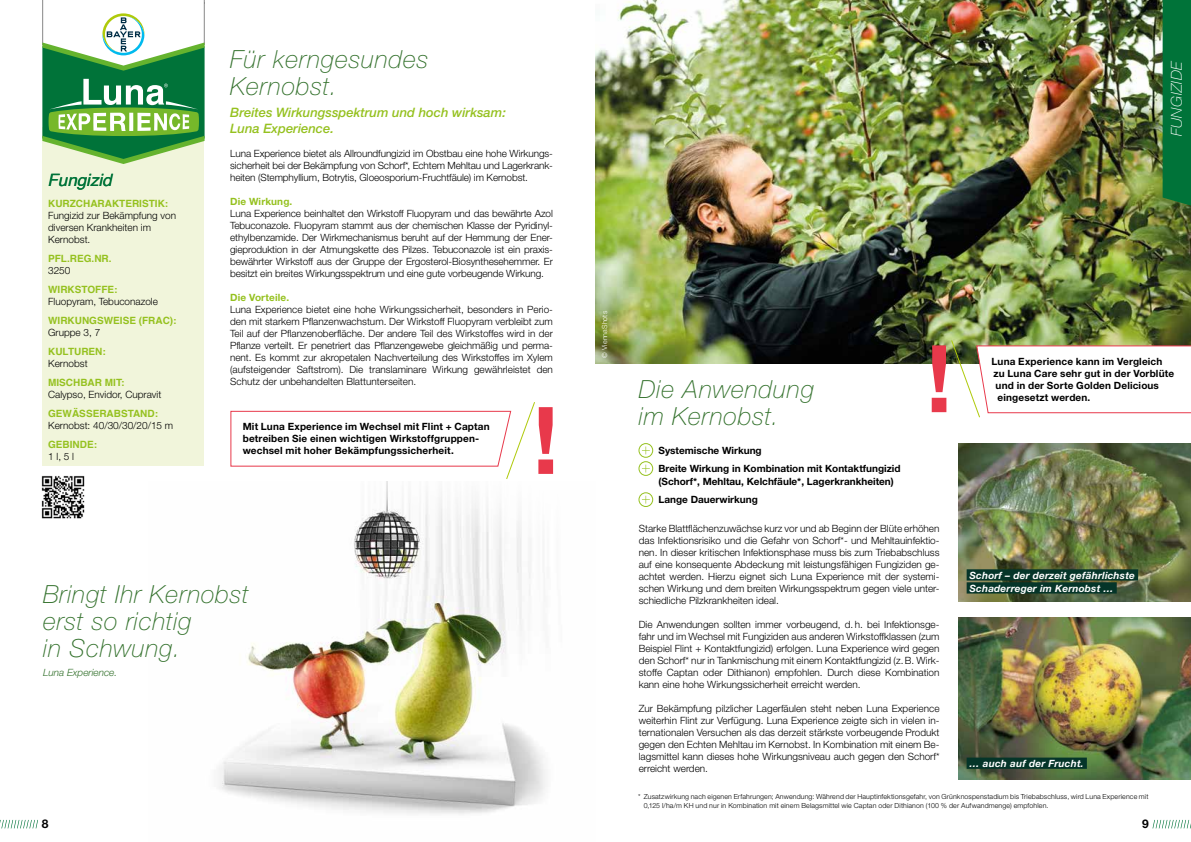
<style>
.page{position:relative;width:1191px;height:842px;background:#fff}
.page>*{position:absolute;margin:0;border:0;box-sizing:border-box;transform-origin:0 0}
.t1{font:italic 100 25px/27px "Helvetica Neue LT Std";letter-spacing:.03em;color:#33712c}
.t2{font:italic 17px "Helvetica";color:#007339}
.t3{font:italic 100 15px "Helvetica Neue LT Std";letter-spacing:.025em;color:#fff}
.t4{font:italic 500 13px/16px "Helvetica Neue LT Std";color:#95c11f}
.t5{font:700 12px "Helvetica Neue LT Std";color:#000}
.t6{font:300 10px/12px "Helvetica Neue LT Std";color:#000;text-align:justify}
.t7{font:700 10px/12px "Helvetica Neue LT Std";letter-spacing:.01em;color:#000}
.t8{font:700 10px "Helvetica";color:#95c11f}
.t9{font:italic 700 10px/13px "Helvetica Neue LT Std";letter-spacing:.02em;color:#fff}
.t10{font:700 10px "Helvetica Neue LT Std";letter-spacing:.015em;color:#95c11f}
.t11{font:italic 300 10px "Helvetica Neue LT Std";color:#33712c}
.t12{font:300 7px/9px "Helvetica Neue LT Std";letter-spacing:.02em;color:#000}
.t13{font:300 7px "Helvetica Neue LT Std";letter-spacing:.02em;color:#fff}
</style>
<div class="page">
<svg style="left:230px;top:402px;width:323px;height:77px"></svg>
<svg style="left:1152px;top:820px;width:39px;height:8px"></svg>
<svg style="left:0;top:820px;width:38px;height:8px"></svg>
<img style="left:219px;top:482px;width:327px;height:332px">
<div style="left:43px;top:128px;width:161px;height:338px;background:#f1f5db"></div>
<div style="left:639px;top:443px;width:14px;height:14px;border:1px solid #95c11f;border-radius:50%"></div>
<svg style="left:642px;top:446px;width:8px;height:8px"></svg>
<div style="left:639px;top:461px;width:14px;height:15px;border:1px solid #95c11f;border-radius:50%"></div>
<svg style="left:642px;top:465px;width:8px;height:7px"></svg>
<div style="left:639px;top:492px;width:14px;height:15px;border:1px solid #95c11f;border-radius:50%"></div>
<svg style="left:642px;top:496px;width:8px;height:8px"></svg>
<img style="left:958px;top:444px;width:233px;height:157px">
<img style="left:958px;top:617px;width:233px;height:162px">
<div style="left:966px;top:569px;width:172px;height:11px;background:#053529"></div>
<div style="left:966px;top:582px;width:150px;height:11px;background:#053529"></div>
<div style="left:966px;top:757px;width:120px;height:12px;background:#053529"></div>
<img style="left:595px;top:0;width:596px;height:363px">
<img style="left:41px;top:475px;width:44px;height:44px">
<div style="left:1162px;top:0;width:29px;height:208px;background:#007339"></div>
<svg style="left:42px;top:0;width:163px;height:164px"></svg>
<svg style="left:931px;top:339px;width:260px;height:79px"></svg>
<h2 class="t2" style="left:47px;top:166px;width:66px">Fungizid</h2>
<p class="t8" style="left:48px;top:195px;width:121px">KURZCHARAKTERISTIK:</p>
<p class="t6" style="left:48px;top:209px;width:129px;text-align:left">Fungizid zur Bekämpfung von diversen Krankheiten im<br>Kernobst.</p>
<p class="t8" style="left:48px;top:250px;width:65px">PFL.REG.NR.</p>
<p class="t6" style="left:48px;top:264px;width:24px">3250</p>
<p class="t8" style="left:48px;top:281px;width:71px">WIRKSTOFFE:</p>
<p class="t6" style="left:48px;top:295px;width:111px">Fluopyram, Tebuconazole</p>
<p class="t8" style="left:48px;top:312px;width:130px">WIRKUNGSWEISE (FRAC):</p>
<p class="t6" style="left:48px;top:326px;width:54px">Gruppe 3, 7</p>
<p class="t8" style="left:48px;top:344px;width:59px">KULTUREN:</p>
<p class="t6" style="left:48px;top:357px;width:41px">Kernobst</p>
<p class="t8" style="left:48px;top:375px;width:78px">MISCHBAR MIT:</p>
<p class="t6" style="left:48px;top:388px;width:115px">Calypso, Envidor, Cupravit</p>
<p class="t8" style="left:48px;top:406px;width:111px">GEWÄSSERABSTAND:</p>
<p class="t6" style="left:48px;top:420px;width:127px">Kernobst: 40/30/30/20/15 m</p>
<p class="t8" style="left:48px;top:437px;width:50px">GEBINDE:</p>
<p class="t6" style="left:48px;top:451px;width:27px">1l, 5l</p>
<h1 class="t1" style="left:230px;top:46px;width:200px">Für kerngesundes<br>Kernobst.</h1>
<h3 class="t4" style="left:230px;top:104px;width:277px">Breites Wirkungsspektrum und hoch wirksam:<br>Luna Experience.</h3>
<p class="t6" style="left:230px;top:147px;width:324px">Luna Experience bietet als Allroundfungizid im Obstbau eine hohe Wirkungs&shy;sicherheit bei der Bekämpfung von Schorf*, Echtem Mehltau und Lagerkrank&shy;heiten (Stemphyllium, Botrytis, Gloeosporium-Fruchtfäule) im Kernobst.</p>
<p class="t10" style="left:230px;top:195px;width:64px">Die Wirkung.</p>
<p class="t6" style="left:230px;top:207px;width:324px">Luna Experience beinhaltet den Wirkstoff Fluopyram und das bewährte Azol Tebuconazole. Fluopyram stammt aus der chemischen Klasse der Pyridinyl&shy;ethylbenzamide. Der Wirkmechanismus beruht auf der Hemmung der Ener&shy;gieproduktion in der Atmungskette des Pilzes. Tebuconazole ist ein praxis&shy;bewährter Wirkstoff aus der Gruppe der Ergosterol-Biosynthesehemmer. Er besitzt ein breites Wirkungsspektrum und eine gute vorbeugende Wirkung.</p>
<p class="t10" style="left:230px;top:291px;width:60px">Die Vorteile.</p>
<p class="t6" style="left:230px;top:303px;width:324px">Luna Experience bietet eine hohe Wirkungssicherheit, besonders in Perio&shy;den mit starkem Pflanzenwachstum. Der Wirkstoff Fluopyram verbleibt zum Teil auf der Pflanzenoberfläche. Der andere Teil des Wirkstoffes wird in der Pflanze verteilt. Er penetriert das Pflanzengewebe gleichmäßig und perma&shy;nent. Es kommt zur akropetalen Nachverteilung des Wirkstoffes im Xylem (aufsteigender Saftstrom). Die translaminare Wirkung gewährleistet den Schutz der unbehandelten Blattunterseiten.</p>
<p class="t7" style="left:243px;top:420px;width:248px">Mit Luna Experience im Wechsel mit Flint + Captan betreiben Sie einen wichtigen Wirkstoffgruppen&shy;wechsel mit hoher Bekämpfungssicherheit.</p>
<h1 class="t1" style="left:43px;top:581px;width:207px">Bringt Ihr Kernobst erst so richtig<br>in Schwung.</h1>
<p class="t11" style="left:43px;top:666px;width:76px">Luna Experience.</p>
<h3 class="t3" style="left:1168px;top:136px;width:77px;rotate:-90deg">FUNGIZIDE</h3>
<p class="t13" style="left:600px;top:358px;width:48px;rotate:-90deg">© ViennaShots</p>
<h1 class="t1" style="left:639px;top:376px;width:177px">Die Anwendung im Kernobst.</h1>
<p class="t7" style="left:991px;top:355px;width:172px">Luna Experience kann im Vergleich</p>
<p class="t7" style="left:993px;top:367px;width:182px">zu Luna Care sehr gut in der Vorblüte</p>
<p class="t7" style="left:995px;top:379px;width:165px">und in der Sorte Golden Delicious</p>
<p class="t7" style="left:997px;top:391px;width:94px">eingesetzt werden.</p>
<p class="t7" style="left:658px;top:441px;width:243px;line-height:18.1px">Systemische Wirkung<br>Breite Wirkung in Kombination mit Kontaktfungizid</p>
<p class="t7" style="left:658px;top:472px;width:237px;line-height:18.1px">(Schorf*, Mehltau, Kelchfäule*, Lagerkrankheiten)<br>Lange Dauerwirkung</p>
<p class="t6" style="left:639px;top:522px;width:302px">Starke Blattflächenzuwächse kurz vor und ab Beginn der Blüte erhöhen das Infektionsrisiko und die Gefahr von Schorf*- und Mehltauinfektio&shy;nen. In dieser kritischen Infektionsphase muss bis zum Triebabschluss auf eine konsequente Abdeckung mit leistungsfähigen Fungiziden ge&shy;achtet werden. Hierzu eignet sich Luna Experience mit der systemi&shy;schen Wirkung und dem breiten Wirkungsspektrum gegen viele unter&shy;schiedliche Pilzkrankheiten ideal.</p>
<p class="t6" style="left:639px;top:618px;width:302px">Die Anwendungen sollten immer vorbeugend, d. h. bei Infektionsge&shy;fahr und im Wechsel mit Fungiziden aus anderen Wirkstoffklassen (zum Beispiel Flint + Kontaktfungizid) erfolgen. Luna Experience wird gegen den Schorf* nur in Tankmischung mit einem Kontaktfungizid (z. B. Wirk&shy;stoffe Captan oder Dithianon) empfohlen. Durch diese Kombination kann eine hohe Wirkungssicherheit erreicht werden.</p>
<p class="t6" style="left:639px;top:702px;width:302px">Zur Bekämpfung pilzlicher Lagerfäulen steht neben Luna Experience weiterhin Flint zur Verfügung. Luna Experience zeigte sich in vielen in&shy;ternationalen Versuchen als das derzeit stärkste vorbeugende Produkt gegen den Echten Mehltau im Kernobst. In Kombination mit einem Be&shy;lagsmittel kann dieses hohe Wirkungsniveau auch gegen den Schorf* erreicht werden.</p>
<p class="t12" style="left:643px;top:792px;width:506px;text-indent:-6px">* Zusatzwirkung nach eigenen Erfahrungen; Anwendung: Während der Hauptinfektionsgefahr, von Grünknospenstadium bis Triebabschluss, wird Luna Experience mit<br>0,125 l/ha/m KH und nur in Kombination mit einem Belagsmittel wie Captan oder Dithianon (100 % der Aufwandmenge) empfohlen.</p>
<p class="t9" style="left:969px;top:568px;width:167px">Schorf – der derzeit gefährlichste<br>Schaderreger im Kernobst …</p>
<p class="t9" style="left:969px;top:757px;width:116px">… auch auf der Frucht.</p>
<p class="t5" style="left:42px;top:817px;width:8px">8</p>
<p class="t5" style="left:1142px;top:817px;width:8px">9</p>
</div>
